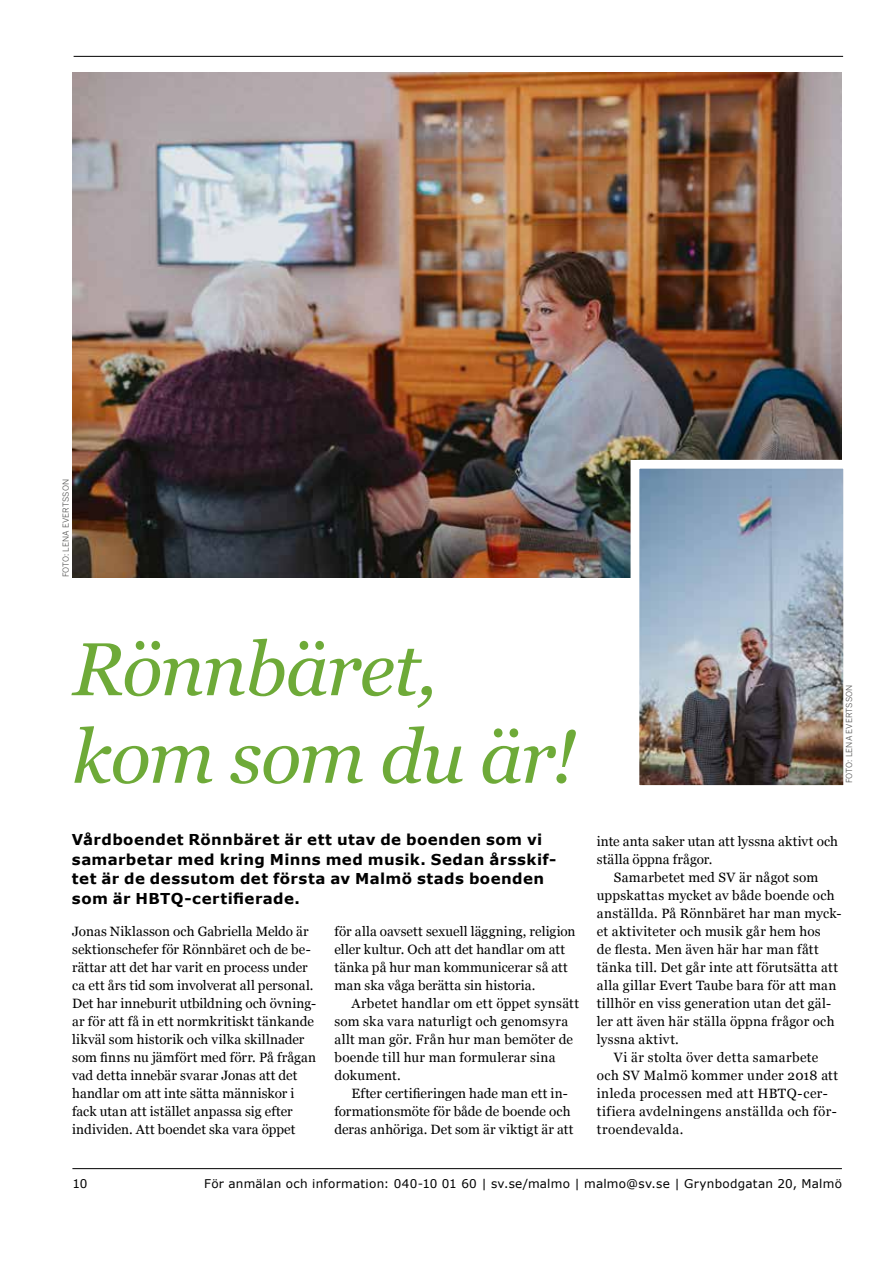
<style>
.page{position:relative;width:893px;height:1263px;background:#fff}
.page>*{position:absolute;margin:0;border:0;box-sizing:border-box;transform-origin:0 0}
.t1{font:italic 74.85px/87.6px "Georgia";letter-spacing:-.025em;color:#6eaa38}
.t2{font:700 15px/19.5px "Verdana";letter-spacing:.025em;color:#000}
.t3{font:13.5px/18px "Georgia";letter-spacing:.01em;color:#000}
.t4{font:13.5px "Georgia";letter-spacing:.03em;color:#000}
.t5{font:13.5px "Georgia";letter-spacing:.035em;color:#000}
.t6{font:12px "Verdana";letter-spacing:.02em;color:#000}
.t7{font:8.25px "Benton Gothic";letter-spacing:.005em;color:#575756}
</style>
<div class="page">
<hr style="left:72px;top:1168px;width:770px;height:1px;background:#000">
<hr style="left:74px;top:56px;width:769px;height:1px;background:#000">
<img style="left:73px;top:72px;width:769px;height:505px">
<img style="left:640px;top:470px;width:202px;height:314px">
<div style="left:630px;top:460px;width:222px;height:334px;border:9px solid #fff"></div>
<p class="t7" style="left:61px;top:577px;width:100px;rotate:-90deg">FOTO: LENA EVERTSSON</p>
<h1 class="t1" style="left:72px;top:622px;width:505px">Rönnbäret, kom som du är!</h1>
<p class="t7" style="left:844px;top:783px;width:100px;rotate:-90deg">FOTO: LENA EVERTSSON</p>
<p class="t2" style="left:72px;top:830px;width:486px">Vårdboendet Rönnbäret är ett utav de boenden som vi samarbetar med kring Minns med musik. Sedan årsskif&shy;tet är de dessutom det första av Malmö stads boenden som är HBTQ-certifierade.</p>
<p class="t3" style="left:72px;top:922px;width:245px">Jonas Niklasson och Gabriella Meldo är sektionschefer för Rönnbäret och de be&shy;rättar att det har varit en process under ca ett års tid som involverat all personal.<br>Det har inneburit utbildning och övning&shy;ar för att få in ett normkritiskt tänkande likväl som historik och vilka skillnader som finns nu jämfört med förr. På frågan vad detta innebär svarar Jonas att det handlar om att inte sätta människor i fack utan att istället anpassa sig efter individen. Att boendet ska vara öppet</p>
<p class="t3" style="left:334px;top:922px;width:243px">för alla oavsett sexuell läggning, religion eller kultur. Och att det handlar om att tänka på hur man kommunicerar så att man ska våga berätta sin historia.</p>
<p class="t3" style="left:334px;top:994px;width:246px;text-indent:17px">Arbetet handlar om ett öppet synsätt som ska vara naturligt och genomsyra allt man gör. Från hur man bemöter de boende till hur man formulerar sina dokument.</p>
<p class="t3" style="left:334px;top:1084px;width:240px;text-indent:17px">Efter certifieringen hade man ett in&shy;formationsmöte för både de boende och deras anhöriga. Det som är viktigt är att</p>
<p class="t3" style="left:597px;top:832px;width:243px">inte anta saker utan att lyssna aktivt och ställa öppna frågor.</p>
<p class="t3" style="left:614px;top:868px;width:206px">Samarbetet med SV är något som</p>
<p class="t3" style="left:597px;top:886px;width:239px">uppskattas mycket av både boende och</p>
<p class="t3" style="left:597px;top:904px;width:246px">anställda. På Rönnbäret har man myck-</p>
<p class="t3" style="left:597px;top:922px;width:225px">et aktiviteter och musik går hem hos</p>
<p class="t3" style="left:597px;top:940px;width:223px">de flesta. Men även här har man fått</p>
<p class="t4" style="left:597px;top:957px;width:243px">tänka till. Det går inte att förutsätta att</p>
<p class="t3" style="left:597px;top:976px;width:241px">alla gillar Evert Taube bara för att man</p>
<p class="t3" style="left:597px;top:994px;width:236px">tillhör en viss generation utan det gäl-</p>
<p class="t3" style="left:597px;top:1012px;width:239px">ler att även här ställa öppna frågor och</p>
<p class="t3" style="left:597px;top:1030px;width:84px">lyssna aktivt.</p>
<p class="t4" style="left:614px;top:1047px;width:206px">Vi är stolta över detta samarbete</p>
<p class="t3" style="left:597px;top:1066px;width:243px">och SV Malmö kommer under 2018 att</p>
<p class="t5" style="left:597px;top:1083px;width:232px">inleda processen med att HBTQ-cer-</p>
<p class="t5" style="left:597px;top:1101px;width:241px">tifiera avdelningens anställda och för-</p>
<p class="t4" style="left:597px;top:1119px;width:88px">troendevalda.</p>
<p class="t6" style="left:72px;top:1176px;width:16px">10</p>
<p class="t6" style="left:204px;top:1176px;width:639px">För anmälan och information: 040-10 01 60 | sv.se/malmo | malmo@sv.se | Grynbodgatan 20, Malmö</p>
</div>
